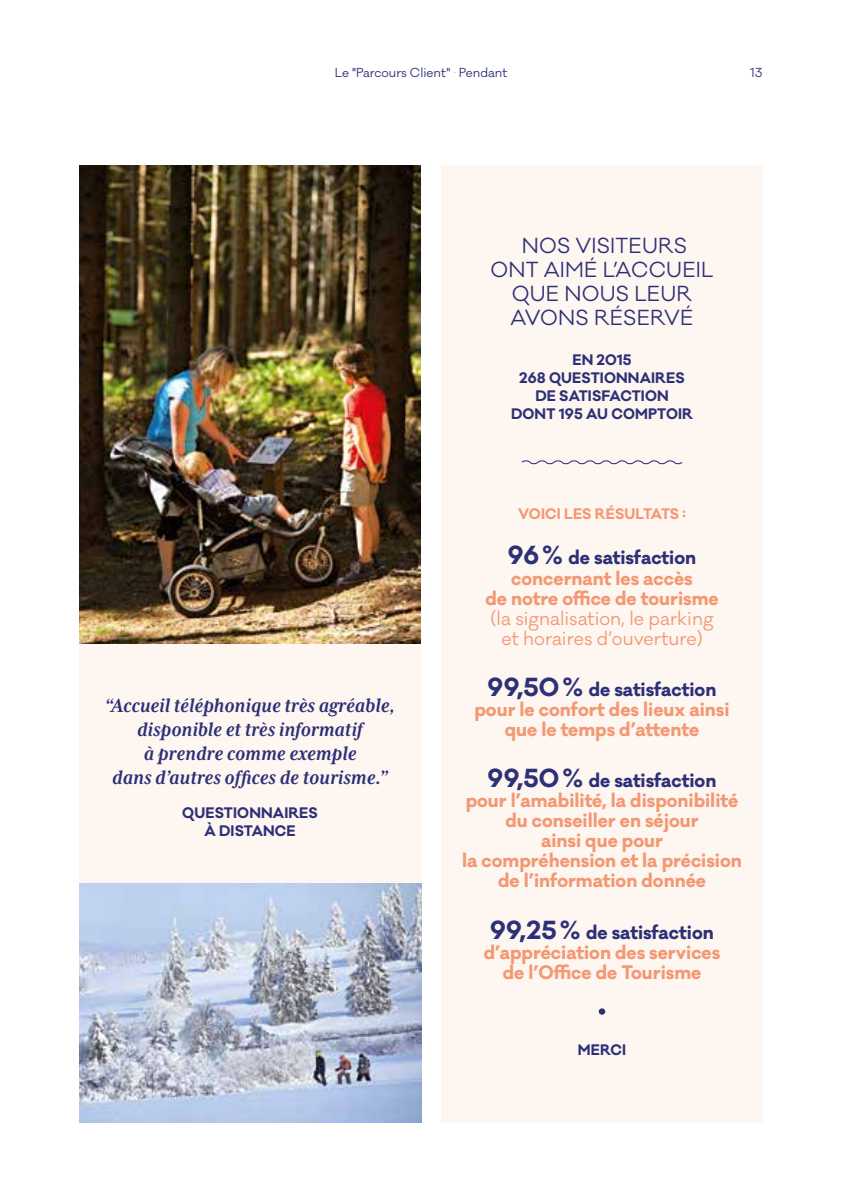
<style>
.page{position:relative;width:842px;height:1191px;background:#fff}
.page>*{position:absolute;margin:0;border:0;box-sizing:border-box;transform-origin:0 0}
.t1{font:italic 700 22px/24px "Mrs Eaves XL Serif Nar OT";color:#2d3077;text-align:center}
.t2{font:20px/24px "Galano Classic";letter-spacing:.01em;color:#2d3077;text-align:center}
.t3{font:700 18px/20px "Galano Classic";color:#f39872;text-align:center}
.t4{font:18px/20px "Galano Classic";color:#f39872;text-align:center}
.t5{font:700 14px/18px "Galano Classic";letter-spacing:.01em;color:#2d3077;text-align:center}
.t6{font:700 14px "Galano Classic";letter-spacing:.01em;color:#f39872}
.t7{font:12px "Galano Classic";color:#2d3077}
.s1{color:#f39872}
.s2{font-size:24px;color:#2d3077}
.s3{color:#2d3077}
</style>
<div class="page">
<div style="left:79px;top:631px;width:342px;height:268px;background:#fef6f1"></div>
<img style="left:79px;top:165px;width:342px;height:479px">
<img style="left:79px;top:883px;width:342px;height:239px">
<div style="left:441px;top:165px;width:322px;height:958px;background:#fef6f1"></div>
<svg style="left:599px;top:1008px;width:6px;height:6px"></svg>
<svg style="left:521px;top:460px;width:162px;height:5px"></svg>
<p class="t7" style="left:335px;top:65px;width:174px">Le "Parcours Client" <span class="s1">·</span> Pendant</p>
<p class="t7" style="left:750px;top:65px;width:14px">13</p>
<p class="t1" style="left:105px;top:693px;width:292px">“Accueil téléphonique très agréable, disponible et très informatif<br>à prendre comme exemple<br>dans d’autres offices de tourisme.”</p>
<p class="t5" style="left:182px;top:804px;width:137px">QUESTIONNAIRES<br>À DISTANCE</p>
<p class="t2" style="left:490px;top:234px;width:225px">NOS VISITEURS<br>ONT AIMÉ L’ACCUEIL<br>QUE NOUS LEUR<br>AVONS RÉSERVÉ</p>
<p class="t5" style="left:511px;top:350px;width:183px">EN 2015<br>268 QUESTIONNAIRES<br>DE SATISFACTION<br>DONT 195 AU COMPTOIR</p>
<p class="t6" style="left:518px;top:504px;width:169px">VOICI LES RÉSULTATS :</p>
<p class="t3" style="left:485px;top:548px;width:235px"><span class="s2">96%</span> <span class="s3">de satisfaction </span>concernant les accès<br>de notre office de tourisme</p>
<p class="t4" style="left:490px;top:608px;width:225px">(la signalisation, le parking et horaires d’ouverture)</p>
<p class="t3" style="left:474px;top:679px;width:257px"><span class="s2">99,50%</span> <span class="s3">de satisfaction </span>pour le confort des lieux ainsi que le temps d’attente</p>
<p class="t3" style="left:462px;top:770px;width:281px"><span class="s2">99,50%</span> <span class="s3">de satisfaction<br></span>pour l’amabilité, la disponibilité du conseiller en séjour<br>ainsi que pour<br>la compréhension et la précision de l’information donnée</p>
<p class="t3" style="left:484px;top:922px;width:238px"><span class="s2">99,25%</span> <span class="s3">de satisfaction </span>d’appréciation des services de l’Office de Tourisme</p>
<p class="t5" style="left:578px;top:1041px;width:50px">MERCI</p>
</div>
